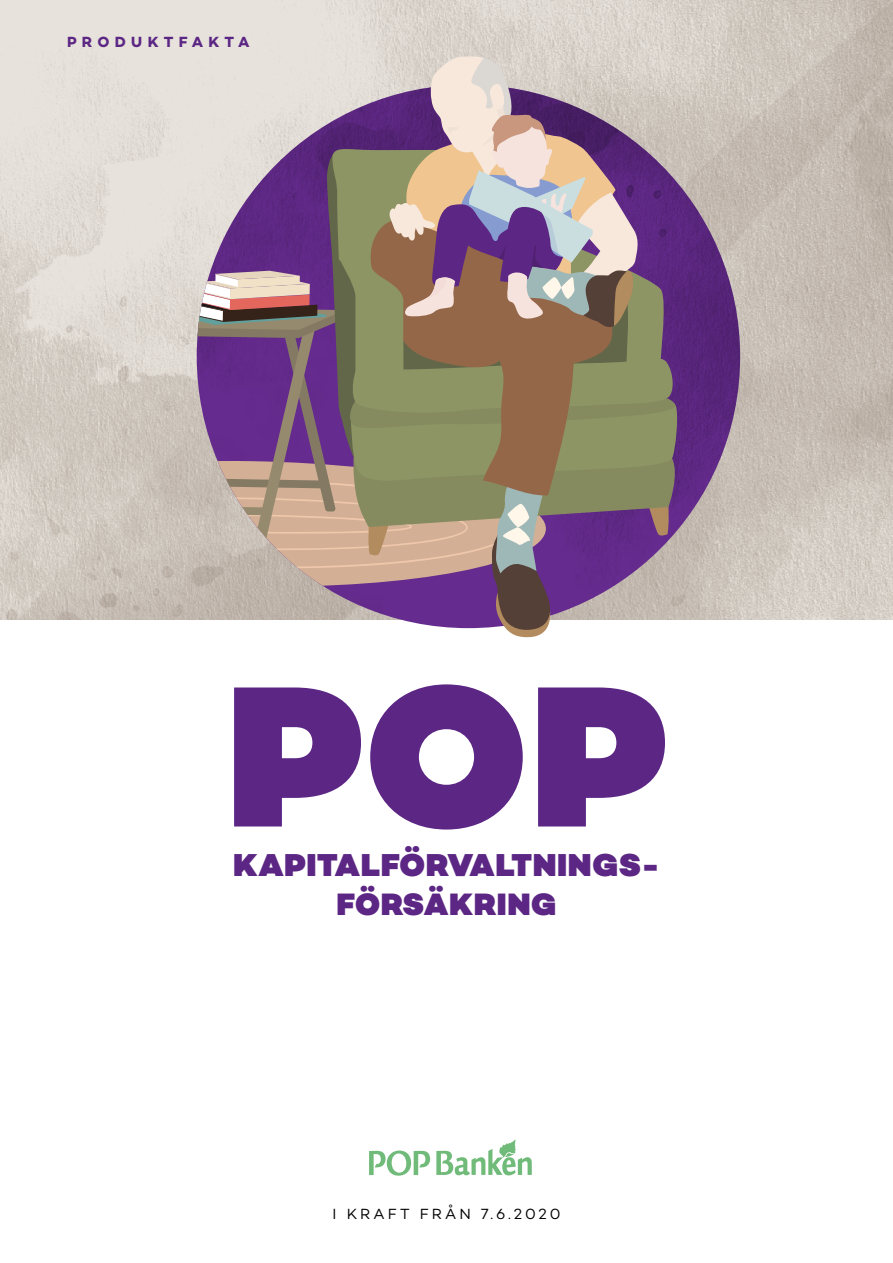
<style>
.page{position:relative;width:893px;height:1263px;background:#fff}
.page>*{position:absolute;margin:0;border:0;box-sizing:border-box;transform-origin:0 0}
.H1_Aloitusotsikko{font:900 204.45px "Campton";color:#5c2684}
.H1_Aloitusotsikko-2{font:900 32.25px "Campton";letter-spacing:.02em;color:#5c2684}
.H1_Aloitusotsikko-3{font:900 31.5px "Campton";letter-spacing:.02em;color:#5c2684}
.P_LEIPIS_1__kpl{font:15px "Campton";letter-spacing:.21em;color:#000}
.P_LEIPIS_1__kpl-2{font:700 15px "Campton";letter-spacing:.35em;color:#5c2684}
</style>
<div class="page">
<img style="left:0;top:0;width:893px;height:620px">
<img style="left:684px;top:85px;width:56px;height:535px">
<svg style="left:197px;top:56px;width:487px;height:582px;background:#9f888d"></svg>
<svg style="left:369px;top:1150px;width:61px;height:26px"></svg>
<svg style="left:436px;top:1139px;width:96px;height:36px"></svg>
<p class="P_LEIPIS_1__kpl-2" style="left:67px;top:32px;width:184px">PRODUKTFAKTA</p>
<h1 class="H1_Aloitusotsikko" style="left:226px;top:626px;width:443px">POP</h1>
<h1 class="H1_Aloitusotsikko-2" style="left:233px;top:844px;width:428px">KAPITALFÖRVALTNINGS-</h1>
<h1 class="H1_Aloitusotsikko-3" style="left:337px;top:884px;width:221px">FÖRSÄKRING</h1>
<p class="P_LEIPIS_1__kpl" style="left:332px;top:1205px;width:230px">I KRAFT FRÅN 7.6.2020</p>
</div>
